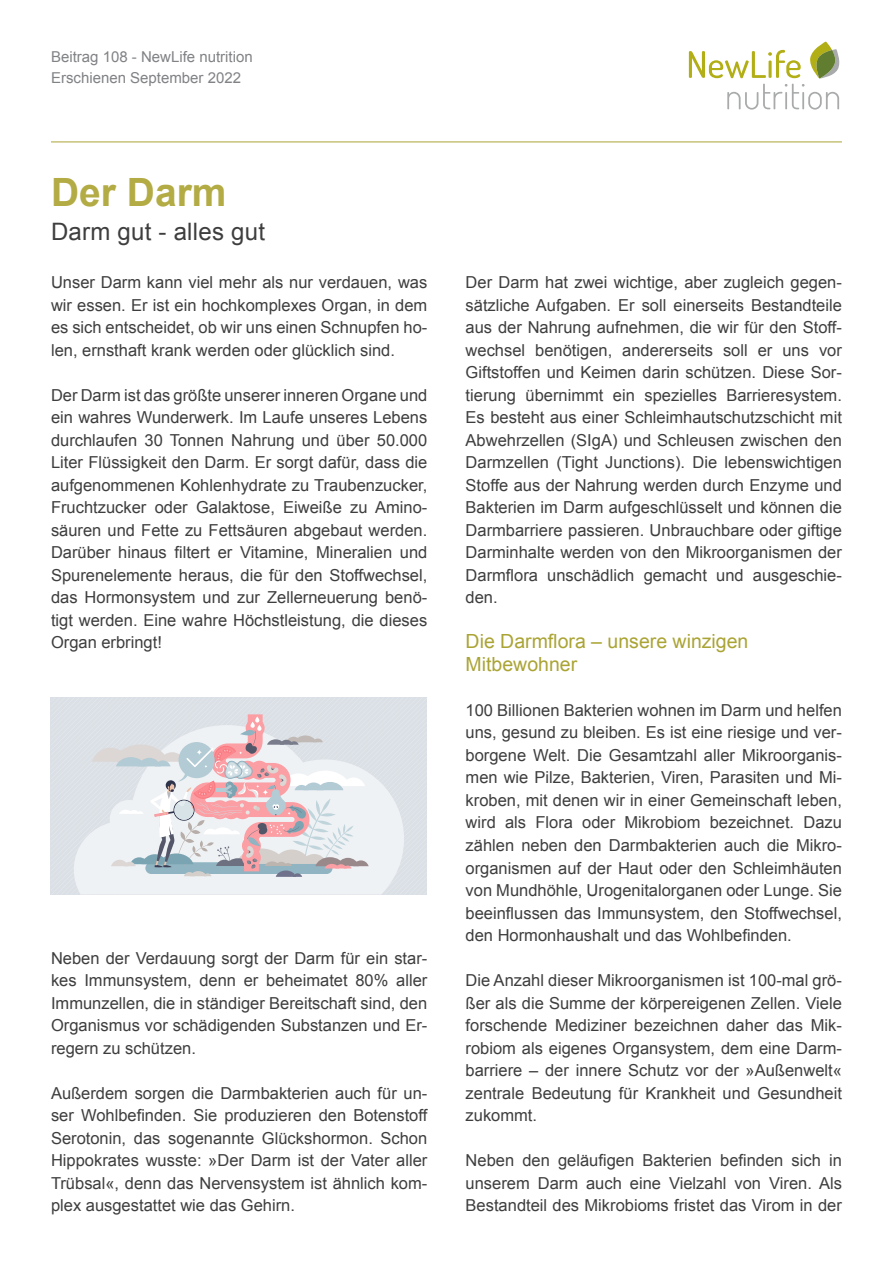
<style>
.page{position:relative;width:893px;height:1263px;background:#fff}
.page>*{position:absolute;margin:0;border:0;box-sizing:border-box;transform-origin:0 0}
.t1{font:700 39px "Arial";color:#b3ab44}
.t2{font:24px "Arial";letter-spacing:.01em;color:#3e3e3f}
.t3{font:19.5px "Arial";color:#aaa435}
.t4{font:16.5px/22.5px "Arial";color:#3e3e3f;text-align:justify}
.t5{font:15px/21px "Arial";color:#808285}
</style>
<div class="page">
<svg style="left:689px;top:42px;width:151px;height:67px"></svg>
<hr style="left:51px;top:142px;width:791px;height:1px;background:#aaa435">
<svg style="left:51px;top:697px;width:376px;height:197px"></svg>
<p class="t5" style="left:51px;top:46px;width:203px">Beitrag 108 - NewLife nutrition<br>Erschienen September 2022</p>
<p class="t1" style="left:51px;top:167px;width:177px">Der Darm</p>
<p class="t2" style="left:51px;top:216px;width:215px">Darm gut - alles gut</p>
<p class="t4" style="left:51px;top:272px;width:378px">Unser Darm kann viel mehr als nur verdauen, was wir essen. Er ist ein hochkomplexes Organ, in dem es sich entscheidet, ob wir uns einen Schnupfen ho&shy;len, ernsthaft krank werden oder glücklich sind.</p>
<p class="t4" style="left:51px;top:384px;width:378px">Der Darm ist das größte unserer inneren Organe und ein wahres Wunderwerk. Im Laufe unseres Lebens durchlaufen 30 Tonnen Nahrung und über 50.000<br>Liter Flüssigkeit den Darm. Er sorgt dafür, dass die aufgenommenen Kohlenhydrate zu Traubenzucker, Fruchtzucker oder Galaktose, Eiweiße zu Amino&shy;säuren und Fette zu Fettsäuren abgebaut werden.<br>Darüber hinaus filtert er Vitamine, Mineralien und Spurenelemente heraus, die für den Stoffwechsel, das Hormonsystem und zur Zellerneuerung benö&shy;tigt werden. Eine wahre Höchstleistung, die dieses Organ erbringt!</p>
<p class="t4" style="left:51px;top:947px;width:378px">Neben der Verdauung sorgt der Darm für ein star&shy;kes Immunsystem, denn er beheimatet 80% aller Immunzellen, die in ständiger Bereitschaft sind, den Organismus vor schädigenden Substanzen und Er&shy;regern zu schützen.</p>
<p class="t4" style="left:51px;top:1082px;width:378px">Außerdem sorgen die Darmbakterien auch für un&shy;ser Wohlbefinden. Sie produzieren den Botenstoff Serotonin, das sogenannte Glückshormon. Schon Hippokrates wusste: »Der Darm ist der Vater aller Trübsal«, denn das Nervensystem ist ähnlich kom&shy;plex ausgestattet wie das Gehirn.</p>
<p class="t4" style="left:466px;top:272px;width:378px">Der Darm hat zwei wichtige, aber zugleich gegen&shy;sätzliche Aufgaben. Er soll einerseits Bestandteile aus der Nahrung aufnehmen, die wir für den Stoff&shy;wechsel benötigen, andererseits soll er uns vor Giftstoffen und Keimen darin schützen. Diese Sor&shy;tierung übernimmt ein spezielles Barrieresystem.<br>Es besteht aus einer Schleimhautschutzschicht mit Abwehrzellen (SIgA) und Schleusen zwischen den Darmzellen (Tight Junctions). Die lebenswichtigen Stoffe aus der Nahrung werden durch Enzyme und Bakterien im Darm aufgeschlüsselt und können die Darmbarriere passieren. Unbrauchbare oder giftige Darminhalte werden von den Mikroorganismen der Darmflora unschädlich gemacht und ausgeschie&shy;den.</p>
<p class="t3" style="left:466px;top:629px;width:284px">Die Darmflora – unsere winzigen</p>
<p class="t3" style="left:466px;top:651px;width:113px">Mitbewohner</p>
<p class="t4" style="left:466px;top:699px;width:378px">100 Billionen Bakterien wohnen im Darm und helfen uns, gesund zu bleiben. Es ist eine riesige und ver&shy;borgene Welt. Die Gesamtzahl aller Mikroorganis&shy;men wie Pilze, Bakterien, Viren, Parasiten und Mi&shy;kroben, mit denen wir in einer Gemeinschaft leben, wird als Flora oder Mikrobiom bezeichnet. Dazu zählen neben den Darmbakterien auch die Mikro&shy;organismen auf der Haut oder den Schleimhäuten von Mundhöhle, Urogenitalorganen oder Lunge. Sie beeinflussen das Immunsystem, den Stoffwechsel, den Hormonhaushalt und das Wohlbefinden.</p>
<p class="t4" style="left:466px;top:969px;width:378px">Die Anzahl dieser Mikroorganismen ist 100-mal grö&shy;ßer als die Summe der körpereigenen Zellen. Viele forschende Mediziner bezeichnen daher das Mik&shy;robiom als eigenes Organsystem, dem eine Darm&shy;barriere – der innere Schutz vor der »Außenwelt« zentrale Bedeutung für Krankheit und Gesundheit zukommt.</p>
<p class="t4" style="left:466px;top:1149px;width:378px">Neben den geläufigen Bakterien befinden sich in unserem Darm auch eine Vielzahl von Viren. Als Bestandteil des Mikrobioms fristet das Virom in der</p>
</div>
